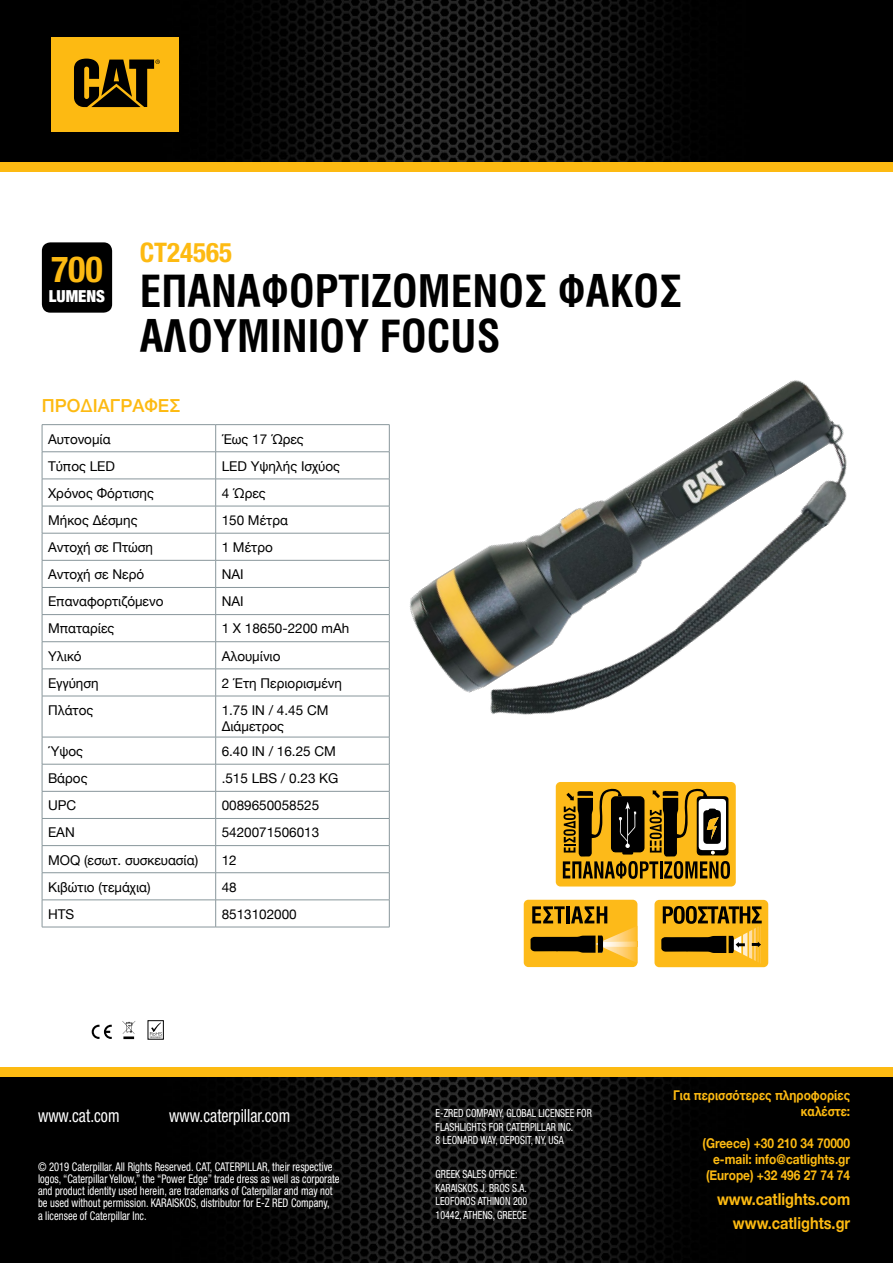
<style>
.page{position:relative;width:893px;height:1263px;background:#fff}
.page>*{position:absolute;margin:0;border:0;box-sizing:border-box;transform-origin:0 0}
.t1{font:45px/45px "UB Helvetica Cond Bold";color:#000}
.t2{font:700 condensed 36px "Helvetica Neue LT Std";color:#fdba12}
.t3{font:700 condensed 27px "Helvetica Neue LT Std";color:#fdba12}
.t4{font:condensed 18px "Helvetica Neue LT Std";color:#fff;scale:.88 1}
.t5{font:500 18px "Helvetica Neue";color:#fdba12}
.t6{font:700 16.5px/24px "Helvetica Neue";color:#fdba12;text-align:right;scale:.88 1}
.t7{font:900 condensed 16.5px "Helvetica Neue";color:#fff}
.t8{font:13.5px/16.2px "Helvetica Neue";color:#000}
.t9{font:700 13.5px/15.9px "Helvetica Neue";color:#fdba12;text-align:right;scale:.88 1}
.t10{font:condensed 12px/12.3px "Helvetica Neue LT Std";color:#fff;scale:.88 1}
.t11{font:condensed 11.25px/13.5px "Helvetica Neue LT Std";color:#fff;scale:.88 1}
</style>
<div class="page">
<img style="left:0;top:1077px;width:893px;height:186px">
<div style="left:0;top:1068px;width:893px;height:9px;background:#fdba12"></div>
<img style="left:0;top:0;width:893px;height:162px">
<div style="left:0;top:162px;width:893px;height:9px;background:#fdba12"></div>
<div style="left:51px;top:37px;width:128px;height:95px;background:#fdba12"></div>
<svg style="left:74px;top:59px;width:86px;height:48px"></svg>
<svg style="left:92px;top:1025px;width:20px;height:14px"></svg>
<svg style="left:122px;top:1021px;width:13px;height:18px"></svg>
<svg style="left:150px;top:1022px;width:11px;height:15px"></svg>
<div style="left:42px;top:242px;width:70px;height:71px;background:#000;border-radius:9px"></div>
<hr style="left:42px;top:424px;width:174px;height:1px;background:#88969b">
<hr style="left:216px;top:424px;width:173px;height:1px;background:#88969b">
<hr style="left:42px;top:451px;width:174px;height:1px;background:#88969b">
<hr style="left:216px;top:451px;width:173px;height:1px;background:#88969b">
<hr style="left:42px;top:479px;width:174px;height:1px;background:#88969b">
<hr style="left:216px;top:479px;width:173px;height:1px;background:#88969b">
<hr style="left:42px;top:506px;width:174px;height:1px;background:#88969b">
<hr style="left:216px;top:506px;width:173px;height:1px;background:#88969b">
<hr style="left:42px;top:533px;width:174px;height:1px;background:#88969b">
<hr style="left:216px;top:533px;width:173px;height:1px;background:#88969b">
<hr style="left:42px;top:560px;width:174px;height:1px;background:#88969b">
<hr style="left:216px;top:560px;width:173px;height:1px;background:#88969b">
<hr style="left:42px;top:587px;width:174px;height:1px;background:#88969b">
<hr style="left:216px;top:587px;width:173px;height:1px;background:#88969b">
<hr style="left:42px;top:614px;width:174px;height:1px;background:#88969b">
<hr style="left:216px;top:614px;width:173px;height:1px;background:#88969b">
<hr style="left:42px;top:641px;width:174px;height:1px;background:#88969b">
<hr style="left:216px;top:641px;width:173px;height:1px;background:#88969b">
<hr style="left:42px;top:669px;width:174px;height:1px;background:#88969b">
<svg style="left:42px;top:425px;width:1px;height:271px"></svg>
<hr style="left:216px;top:669px;width:173px;height:1px;background:#88969b">
<svg style="left:215px;top:425px;width:1px;height:271px"></svg>
<hr style="left:42px;top:696px;width:174px;height:1px;background:#88969b">
<hr style="left:42px;top:696px;width:1px;height:41px;background:#88969b">
<hr style="left:216px;top:696px;width:173px;height:1px;background:#88969b">
<hr style="left:215px;top:696px;width:1px;height:41px;background:#88969b">
<hr style="left:42px;top:737px;width:174px;height:1px;background:#88969b">
<hr style="left:216px;top:737px;width:173px;height:1px;background:#88969b">
<hr style="left:42px;top:764px;width:174px;height:1px;background:#88969b">
<hr style="left:216px;top:764px;width:173px;height:1px;background:#88969b">
<hr style="left:42px;top:791px;width:174px;height:1px;background:#88969b">
<hr style="left:216px;top:791px;width:173px;height:1px;background:#88969b">
<hr style="left:42px;top:818px;width:174px;height:1px;background:#88969b">
<hr style="left:216px;top:818px;width:173px;height:1px;background:#88969b">
<hr style="left:42px;top:845px;width:174px;height:1px;background:#88969b">
<hr style="left:216px;top:845px;width:173px;height:1px;background:#88969b">
<hr style="left:42px;top:872px;width:174px;height:1px;background:#88969b">
<hr style="left:216px;top:872px;width:173px;height:1px;background:#88969b">
<hr style="left:42px;top:900px;width:174px;height:1px;background:#88969b">
<svg style="left:42px;top:737px;width:1px;height:190px"></svg>
<hr style="left:216px;top:900px;width:173px;height:1px;background:#88969b">
<svg style="left:215px;top:737px;width:1px;height:190px"></svg>
<svg style="left:389px;top:803px;width:1px;height:124px"></svg>
<hr style="left:42px;top:927px;width:174px;height:1px;background:#88969b">
<hr style="left:216px;top:927px;width:173px;height:1px;background:#88969b">
<img style="left:361px;top:380px;width:486px;height:423px">
<div style="left:556px;top:782px;width:180px;height:104px;background:#fdba19;border-radius:5px"></div>
<svg style="left:563px;top:789px;width:167px;height:90px"></svg>
<div style="left:524px;top:900px;width:113px;height:67px;background:#fdba19;border-radius:5px"></div>
<img style="left:603px;top:927px;width:34px;height:35px">
<img style="left:603px;top:941px;width:34px;height:6px">
<svg style="left:637px;top:926px;width:1px;height:37px"></svg>
<svg style="left:530px;top:935px;width:73px;height:18px"></svg>
<svg style="left:532px;top:906px;width:33px;height:17px"></svg>
<hr style="left:566px;top:906px;width:3px;height:17px;background:#000">
<svg style="left:571px;top:906px;width:36px;height:17px"></svg>
<div style="left:654px;top:900px;width:114px;height:67px;background:#fdba19;border-radius:5px"></div>
<svg style="left:661px;top:906px;width:101px;height:58px"></svg>
<h2 class="t2" style="left:51px;top:248px;width:53px">700</h2>
<p class="t7" style="left:49px;top:282px;width:58px">LUMENS</p>
<h3 class="t3" style="left:140px;top:236px;width:94px">CT24565</h3>
<h1 class="t1" style="left:140px;top:269px;width:544px">ΕΠΑΝΑΦΟΡΤΙΖΟΜΕΝΟΣ ΦΑΚΟΣ<br>ΑΛΟΥΜΙΝΙΟΥ FOCUS</h1>
<h3 class="t5" style="left:42px;top:391px;width:140px">ΠΡΟΔΙΑΓΡΑΦΕΣ</h3>
<p class="t8" style="left:48px;top:431px;width:64px">Αυτονομία</p>
<p class="t8" style="left:222px;top:431px;width:84px">Έως 17 Ώρες</p>
<p class="t8" style="left:48px;top:458px;width:68px">Τύπος LED</p>
<p class="t8" style="left:222px;top:458px;width:120px">LED Υψηλής Ισχύος</p>
<p class="t8" style="left:48px;top:486px;width:107px">Χρόνος Φόρτισης</p>
<p class="t8" style="left:222px;top:486px;width:46px">4 Ώρες</p>
<p class="t8" style="left:48px;top:513px;width:91px">Μήκος Δέσμης</p>
<p class="t8" style="left:222px;top:513px;width:68px">150 Μέτρα</p>
<p class="t8" style="left:48px;top:540px;width:107px">Αντοχή σε Πτώση</p>
<p class="t8" style="left:222px;top:540px;width:53px">1 Mέτρο</p>
<p class="t8" style="left:48px;top:567px;width:98px">Αντοχή σε Νερό</p>
<p class="t8" style="left:222px;top:567px;width:23px">ΝΑΙ</p>
<p class="t8" style="left:48px;top:594px;width:117px">Επαναφορτιζόμενο</p>
<p class="t8" style="left:222px;top:594px;width:23px">ΝΑΙ</p>
<p class="t8" style="left:48px;top:621px;width:68px">Μπαταρίες</p>
<p class="t8" style="left:222px;top:621px;width:129px">1 Χ 18650-2200 mAh</p>
<p class="t8" style="left:48px;top:648px;width:35px">Υλικό</p>
<p class="t8" style="left:222px;top:648px;width:60px">Αλουμίνιο</p>
<p class="t8" style="left:48px;top:676px;width:52px">Εγγύηση</p>
<p class="t8" style="left:222px;top:676px;width:122px">2 Έτη Περιορισμένη</p>
<p class="t8" style="left:48px;top:703px;width:47px">Πλάτος</p>
<p class="t8" style="left:222px;top:703px;width:108px">1.75 IN / 4.45 CM<br>Διάμετρος</p>
<p class="t8" style="left:48px;top:744px;width:36px">Ύψος</p>
<p class="t8" style="left:222px;top:744px;width:116px">6.40 IN / 16.25 CM</p>
<p class="t8" style="left:48px;top:771px;width:41px">Βάρος</p>
<p class="t8" style="left:222px;top:771px;width:118px">.515 LBS / 0.23 KG</p>
<p class="t8" style="left:48px;top:798px;width:30px">UPC</p>
<p class="t8" style="left:222px;top:798px;width:99px">0089650058525</p>
<p class="t8" style="left:48px;top:825px;width:28px">EAN</p>
<p class="t8" style="left:222px;top:825px;width:99px">5420071506013</p>
<p class="t8" style="left:48px;top:852px;width:152px">MOQ (εσωτ. συσκευασία)</p>
<p class="t8" style="left:222px;top:852px;width:17px">12</p>
<p class="t8" style="left:48px;top:879px;width:104px">Κιβώτιο (τεμάχια)</p>
<p class="t8" style="left:222px;top:879px;width:17px">48</p>
<p class="t8" style="left:48px;top:907px;width:28px">HTS</p>
<p class="t8" style="left:222px;top:907px;width:77px">8513102000</p>
<h3 class="t4" style="left:38px;top:1105px;width:94px">www.cat.com</h3>
<h3 class="t4" style="left:169px;top:1105px;width:139px">www.caterpillar.com</h3>
<p class="t10" style="left:38px;top:1160px;width:344px">© 2019 Caterpillar. All Rights Reserved. CAT, CATERPILLAR, their respective logos, “Caterpillar Yellow,” the “Power Edge” trade dress as well as corporate and product identity used herein, are trademarks of Caterpillar and may not be used without permission. KARAISKOS, distributor for E-Z RED Company,<br>a licensee of Caterpillar Inc.</p>
<p class="t11" style="left:436px;top:1106px;width:179px">E-ZRED COMPANY, GLOBAL LICENSEE FOR<br>FLASHLIGHTS FOR CATERPILLAR INC.<br>8 LEONARD WAY, DEPOSIT, NY, USA</p>
<p class="t11" style="left:436px;top:1167px;width:106px">GREEK SALES OFFICE:<br>KARAISKOS J. BROS S.A.<br>LEOFOROS ATHINON 200<br>10442, ATHENS, GREECE</p>
<p class="t9" style="left:673px;top:1088px;width:203px">Για περισσότερες πληροφορίες καλέστε:</p>
<p class="t9" style="left:702px;top:1136px;width:169px">(Greece) +30 210 34 70000 e-mail: info@catlights.gr (Europe) +32 496 27 74 74</p>
<p class="t6" style="left:717px;top:1187px;width:153px">www.catlights.com www.catlights.gr</p>
</div>
